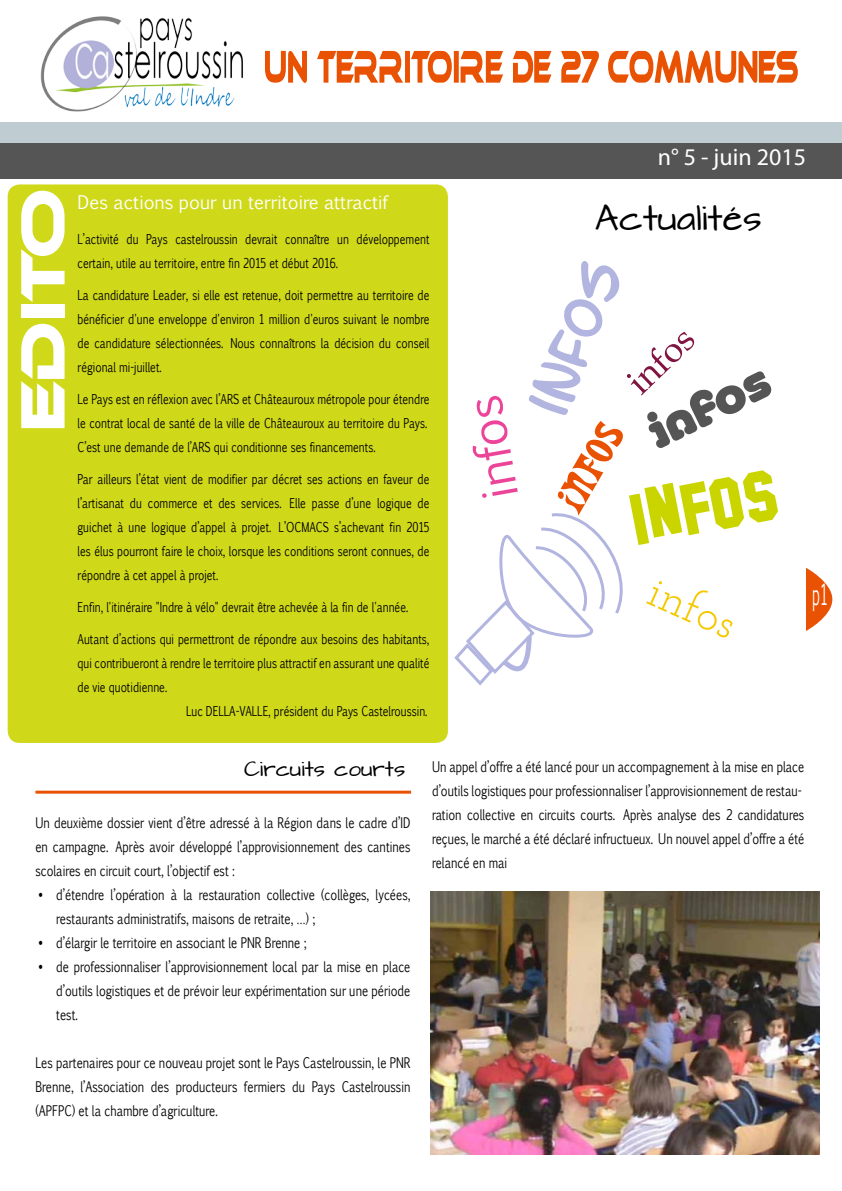
<style>
.page{position:relative;width:842px;height:1191px;background:#fff}
.page>*{position:absolute;margin:0;border:0;box-sizing:border-box;transform-origin:0 0}
.t1{font:60px "Ethnocentric";color:#fff}
.t2{font:30px "Architects Daughter";color:#000}
.t3{font:28px "Euphemia CAS";color:#fff;scale:.5 1}
.t4{font:24px "Myriad Pro";color:#fff}
.t5{font:18px "Euphemia CAS";color:#fff}
.t6{font:18px "Architects Daughter";color:#000}
.t7{font:14px/24px "Euphemia CAS";color:#000;text-align:justify;scale:.8 1}
.t8{font:13px/24px "Euphemia CAS";color:#000;scale:.8 1}
</style>
<div class="page">
<div style="left:8px;top:184px;width:440px;height:559px;background:#cfd91a;border-radius:12px"></div>
<div style="left:0;top:122px;width:842px;height:21px;background:#bfccd2"></div>
<div style="left:0;top:143px;width:842px;height:35px;background:#555"></div>
<svg style="left:265px;top:50px;width:533px;height:33px"></svg>
<hr style="left:35px;top:790px;width:376px;height:3px;background:#e95103">
<svg style="left:806px;top:568px;width:26px;height:63px"></svg>
<svg style="left:454px;top:261px;width:324px;height:425px"></svg>
<img style="left:430px;top:891px;width:389px;height:264px">
<img style="left:40px;top:16px;width:203px;height:96px">
<h1 class="t1" style="left:12px;top:429px;width:242px;rotate:-90deg">EDITO</h1>
<h3 class="t5" style="left:78px;top:190px;width:312px">Des actions pour un territoire attractif</h3>
<p class="t8" style="left:78px;top:227px;width:441px">L’activité du Pays castelroussin devrait connaître un développement certain, utile au territoire, entre fin 2015 et début 2016.</p>
<p class="t8" style="left:78px;top:283px;width:441px;text-align:justify">La candidature Leader, si elle est retenue, doit permettre au territoire de bénéficier d'une enveloppe d'environ 1 million d'euros suivant le nombre de candidature sélectionnées. Nous connaîtrons la décision du conseil régional mi-juillet.</p>
<p class="t8" style="left:78px;top:387px;width:441px">Le Pays est en réflexion avec l’ARS et Châteauroux métropole pour étendre le contrat local de santé de la ville de Châteauroux au territoire du Pays.<br>C’est une demande de l’ARS qui conditionne ses financements.</p>
<p class="t8" style="left:78px;top:467px;width:442px;text-align:justify">Par ailleurs l’état vient de modifier par décret ses actions en faveur de l’artisanat du commerce et des services. Elle passe d’une logique de guichet à une logique d’appel à projet. L’OCMACS s’achevant fin 2015 les élus pourront faire le choix, lorsque les conditions seront connues, de répondre à cet appel à projet.</p>
<p class="t8" style="left:78px;top:595px;width:415px">Enfin, l'itinéraire "Indre à vélo" devrait être achevée à la fin de l'année.</p>
<p class="t8" style="left:78px;top:627px;width:441px">Autant d’actions qui permettront de répondre aux besoins des habitants,</p>
<p class="t8" style="left:78px;top:651px;width:441px">qui contribueront à rendre le territoire plus attractif en assurant une qualité</p>
<p class="t8" style="left:78px;top:675px;width:114px">de vie quotidienne.</p>
<p class="t8" style="left:186px;top:699px;width:303px">Luc DELLA-VALLE, président du Pays Castelroussin.</p>
<h3 class="t4" style="left:658px;top:142px;width:150px">n° 5 - juin 2015</h3>
<h2 class="t2" style="left:595px;top:202px;width:168px">Actualités</h2>
<h3 class="t3" style="left:812px;top:574px;width:34px">p1</h3>
<h3 class="t6" style="left:244px;top:759px;width:163px">Circuits courts</h3>
<p class="t7" style="left:35px;top:811px;width:470px">Un deuxième dossier vient d’être adressé à la Région dans le cadre d’ID en campagne. Après avoir développé l’approvisionnement des cantines scolaires en circuit court, l’objectif est :</p>
<p class="t7" style="left:56px;top:883px;width:444px;text-align:left">d’étendre l’opération à la restauration collective (collèges, lycées, restaurants administratifs, maisons de retraite, …) ;<br>d’élargir le territoire en associant le PNR Brenne ;<br>de professionnaliser l’approvisionnement local par la mise en place d’outils logistiques et de prévoir leur expérimentation sur une période test.</p>
<p class="t7" style="left:35px;top:1051px;width:470px">Les partenaires pour ce nouveau projet sont le Pays Castelroussin, le PNR Brenne, l’Association des producteurs fermiers du Pays Castelroussin (APFPC) et la chambre d’agriculture.</p>
<p class="t7" style="left:432px;top:755px;width:467px;text-align:left">Un appel d’offre a été lancé pour un accompagnement à la mise en place d’outils logistiques pour professionnaliser l’approvisionnement de restau&shy;ration collective en circuits courts. Après analyse des 2 candidatures reçues, le marché a été déclaré infructueux. Un nouvel appel d’offre a été relancé en mai</p>
</div>
